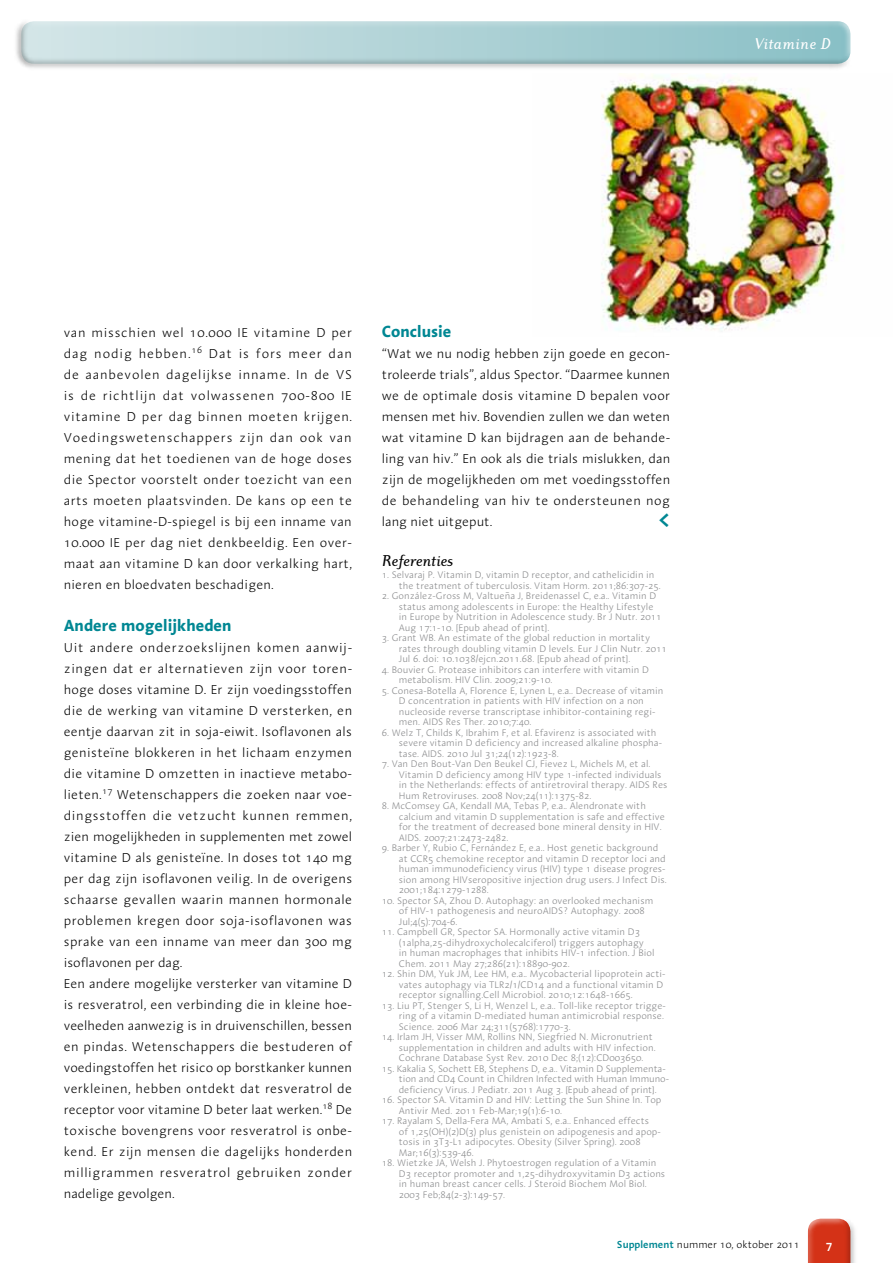
<style>
.page{position:relative;width:893px;height:1263px;background:#fff}
.page>*{position:absolute;margin:0;border:0;box-sizing:border-box;transform-origin:0 0}
.t1{font:600 22.5px "Linotype Aroma";color:#008793}
.t2{font:700 16.5px "Linotype Aroma";color:#008793}
.t3{font:italic 500 16.5px "Dyadis ITC";color:#000}
.t4{font:italic 500 16.5px "Dyadis ITC";letter-spacing:.03em;color:#fff}
.t5{font:300 13.2px/21px "Linotype Aroma";letter-spacing:.02em;color:#000;text-align:justify}
.t6{font:600 12px "Linotype Aroma";color:#fff}
.t7{font:300 10.5px "Linotype Aroma";color:#000}
.t8{font:300 9.75px/10.5px "Linotype Aroma";color:#87888a}
.s1{font-weight:600;color:#008793}
</style>
<div class="page">
<div style="left:804px;top:1217px;width:55px;height:46px;background:#000;opacity:.4"></div>
<div style="left:13px;top:18px;width:839px;height:54px;background:#000;opacity:.4"></div>
<img style="left:601px;top:74px;width:243px;height:257px">
<h2 class="t4" style="left:754px;top:34px;width:78px">Vitamine D</h2>
<p class="t5" style="left:64px;top:321px;width:290px">van misschien wel 10.000 IE vitamine D per dag nodig hebben.<sup>16</sup> Dat is fors meer dan de aanbevolen dagelijkse inname. In de VS is de richtlijn dat volwassenen 700-800 IE vitamine D per dag binnen moeten krijgen.<br>Voedingswetenschappers zijn dan ook van mening dat het toedienen van de hoge doses die Spector voorstelt onder toezicht van een arts moeten plaatsvinden. De kans op een te hoge vitamine-D-spiegel is bij een inname van 10.000 IE per dag niet denkbeeldig. Een over&shy;maat aan vitamine D kan door verkalking hart, nieren en bloedvaten beschadigen.</p>
<h2 class="t2" style="left:64px;top:614px;width:169px">Andere mogelijkheden</h2>
<p class="t5" style="left:64px;top:636px;width:290px;text-align:left">Uit andere onderzoekslijnen komen aanwij&shy;zingen dat er alternatieven zijn voor toren&shy;hoge doses vitamine D. Er zijn voedingsstoffen die de werking van vitamine D versterken, en eentje daarvan zit in soja-eiwit. Isoflavonen als genisteïne blokkeren in het lichaam enzymen die vitamine D omzetten in inactieve metabo&shy;lieten.<sup>17</sup> Wetenschappers die zoeken naar voe&shy;dingsstoffen die vetzucht kunnen remmen, zien mogelijkheden in supplementen met zowel vitamine D als genisteïne. In doses tot 140 mg per dag zijn isoflavonen veilig. In de overigens schaarse gevallen waarin mannen hormonale problemen kregen door soja-isoflavonen was sprake van een inname van meer dan 300 mg isoflavonen per dag.<br>Een andere mogelijke versterker van vitamine D is resveratrol, een verbinding die in kleine hoe&shy;veelheden aanwezig is in druivenschillen, bessen en pindas. Wetenschappers die bestuderen of voedingstoffen het risico op borstkanker kunnen verkleinen, hebben ontdekt dat resveratrol de receptor voor vitamine D beter laat werken.<sup>18</sup> De toxische bovengrens voor resveratrol is onbe&shy;kend. Er zijn mensen die dagelijks honderden milligrammen resveratrol gebruiken zonder nadelige gevolgen.</p>
<h2 class="t2" style="left:382px;top:320px;width:71px">Conclusie</h2>
<p class="t5" style="left:382px;top:342px;width:290px">“Wat we nu nodig hebben zijn goede en gecon&shy;troleerde trials”, aldus Spector. “Daarmee kunnen we de optimale dosis vitamine D bepalen voor mensen met hiv. Bovendien zullen we dan weten wat vitamine D kan bijdragen aan de behande&shy;ling van hiv.” En ook als die trials mislukken, dan zijn de mogelijkheden om met voedingsstoffen de behandeling van hiv te ondersteunen nog lang niet uitgeput.</p>
<h1 class="t1" style="left:658px;top:503px;width:13px">&lt;</h1>
<h2 class="t3" style="left:382px;top:552px;width:73px">Referenties</h2>
<p class="t8" style="left:399px;top:569px;width:263px;text-indent:-17px">1. Selvaraj P. Vitamin D, vitamin D receptor, and cathelicidin in the treatment of tuberculosis. Vitam Horm. 2011;86:307-25.</p>
<p class="t8" style="left:399px;top:590px;width:264px;text-indent:-17px">2. González-Gross M, Valtueña J, Breidenassel C, e.a.. Vitamin D status among adolescents in Europe: the Healthy Lifestyle in Europe by Nutrition in Adolescence study. Br J Nutr. 2011<br>Aug 17:1-10. [Epub ahead of print].</p>
<p class="t8" style="left:399px;top:632px;width:269px;text-indent:-17px">3. Grant WB. An estimate of the global reduction in mortality rates through doubling vitamin D levels. Eur J Clin Nutr. 2011<br>Jul 6. doi: 10.1038/ejcn.2011.68. [Epub ahead of print].</p>
<p class="t8" style="left:399px;top:664px;width:252px;text-indent:-17px">4. Bouvier G. Protease inhibitors can interfere with vitamin D metabolism. HIV Clin. 2009;21:9-10.</p>
<p class="t8" style="left:399px;top:685px;width:266px;text-indent:-17px">5. Conesa-Botella A, Florence E, Lynen L, e.a.. Decrease of vitamin D concentration in patients with HIV infection on a non nucleoside reverse transcriptase inhibitor-containing regi&shy;men. AIDS Res Ther. 2010;7:40.</p>
<p class="t8" style="left:399px;top:727px;width:265px;text-indent:-17px">6. Welz T, Childs K, Ibrahim F, et al. Efavirenz is associated with severe vitamin D deficiency and increased alkaline phospha&shy;tase. AIDS. 2010 Jul 31;24(12):1923-8.</p>
<p class="t8" style="left:399px;top:758px;width:270px;text-indent:-17px">7. Van Den Bout-Van Den Beukel CJ, Fievez L, Michels M, et al.<br>Vitamin D deficiency among HIV type 1-infected individuals in the Netherlands: effects of antiretroviral therapy. AIDS Res Hum Retroviruses. 2008 Nov;24(11):1375-82.</p>
<p class="t8" style="left:399px;top:800px;width:268px;text-indent:-17px">8. McComsey GA, Kendall MA, Tebas P, e.a.. Alendronate with calcium and vitamin D supplementation is safe and effective for the treatment of decreased bone mineral density in HIV.<br>AIDS. 2007;21:2473-2482.</p>
<p class="t8" style="left:399px;top:842px;width:269px;text-indent:-17px">9. Barber Y, Rubio C, Fernández E, e.a.. Host genetic background at CCR5 chemokine receptor and vitamin D receptor loci and human immunodeficiency virus (HIV) type 1 disease progres&shy;sion among HIVseropositive injection drug users. J Infect Dis.<br>2001;184:1279-1288.</p>
<p class="t8" style="left:399px;top:895px;width:256px;text-indent:-17px">10. Spector SA, Zhou D. Autophagy: an overlooked mechanism of HIV-1 pathogenesis and neuroAIDS? Autophagy. 2008<br>Jul;4(5):704-6.</p>
<p class="t8" style="left:399px;top:926px;width:257px;text-indent:-17px">11. Campbell GR, Spector SA. Hormonally active vitamin D3 (1alpha,25-dihydroxycholecalciferol) triggers autophagy in human macrophages that inhibits HIV-1 infection. J Biol Chem. 2011 May 27;286(21):18890-902.</p>
<p class="t8" style="left:399px;top:968px;width:268px;text-indent:-17px">12. Shin DM, Yuk JM, Lee HM, e.a.. Mycobacterial lipoprotein acti&shy;vates autophagy via TLR2/1/CD14 and a functional vitamin D receptor signalling.Cell Microbiol. 2010;12:1648-1665.</p>
<p class="t8" style="left:399px;top:1000px;width:268px;text-indent:-17px">13. Liu PT, Stenger S, Li H, Wenzel L, e.a.. Toll-like receptor trigge&shy;ring of a vitamin D-mediated human antimicrobial response.<br>Science. 2006 Mar 24;311(5768):1770-3.</p>
<p class="t8" style="left:399px;top:1031px;width:258px;text-indent:-17px">14. Irlam JH, Visser MM, Rollins NN, Siegfried N. Micronutrient supplementation in children and adults with HIV infection.<br>Cochrane Database Syst Rev. 2010 Dec 8;(12):CD003650.</p>
<p class="t8" style="left:399px;top:1063px;width:272px;text-indent:-17px">15. Kakalia S, Sochett EB, Stephens D, e.a.. Vitamin D Supplementa&shy;tion and CD4 Count in Children Infected with Human Immuno&shy;deficiency Virus. J Pediatr. 2011 Aug 3. [Epub ahead of print].</p>
<p class="t8" style="left:399px;top:1094px;width:264px;text-indent:-17px">16. Spector SA. Vitamin D and HIV: Letting the Sun Shine In. Top<br>Antivir Med. 2011 Feb-Mar;19(1):6-10.</p>
<p class="t8" style="left:399px;top:1115px;width:263px;text-indent:-17px">17. Rayalam S, Della-Fera MA, Ambati S, e.a.. Enhanced effects<br>of 1,25(OH)(2)D(3) plus genistein on adipogenesis and apop&shy;tosis in 3T3-L1 adipocytes. Obesity (Silver Spring). 2008<br>Mar;16(3):539-46.</p>
<p class="t8" style="left:399px;top:1157px;width:268px;text-indent:-17px">18. Wietzke JA, Welsh J. Phytoestrogen regulation of a Vitamin D3 receptor promoter and 1,25-dihydroxyvitamin D3 actions in human breast cancer cells. J Steroid Biochem Mol Biol.<br>2003 Feb;84(2-3):149-57.</p>
<p class="t7" style="left:617px;top:1238px;width:184px"><span class="s1">Supplement</span> nummer 10, oktober 2011</p>
<p class="t6" style="left:826px;top:1237px;width:8px">7</p>
</div>
